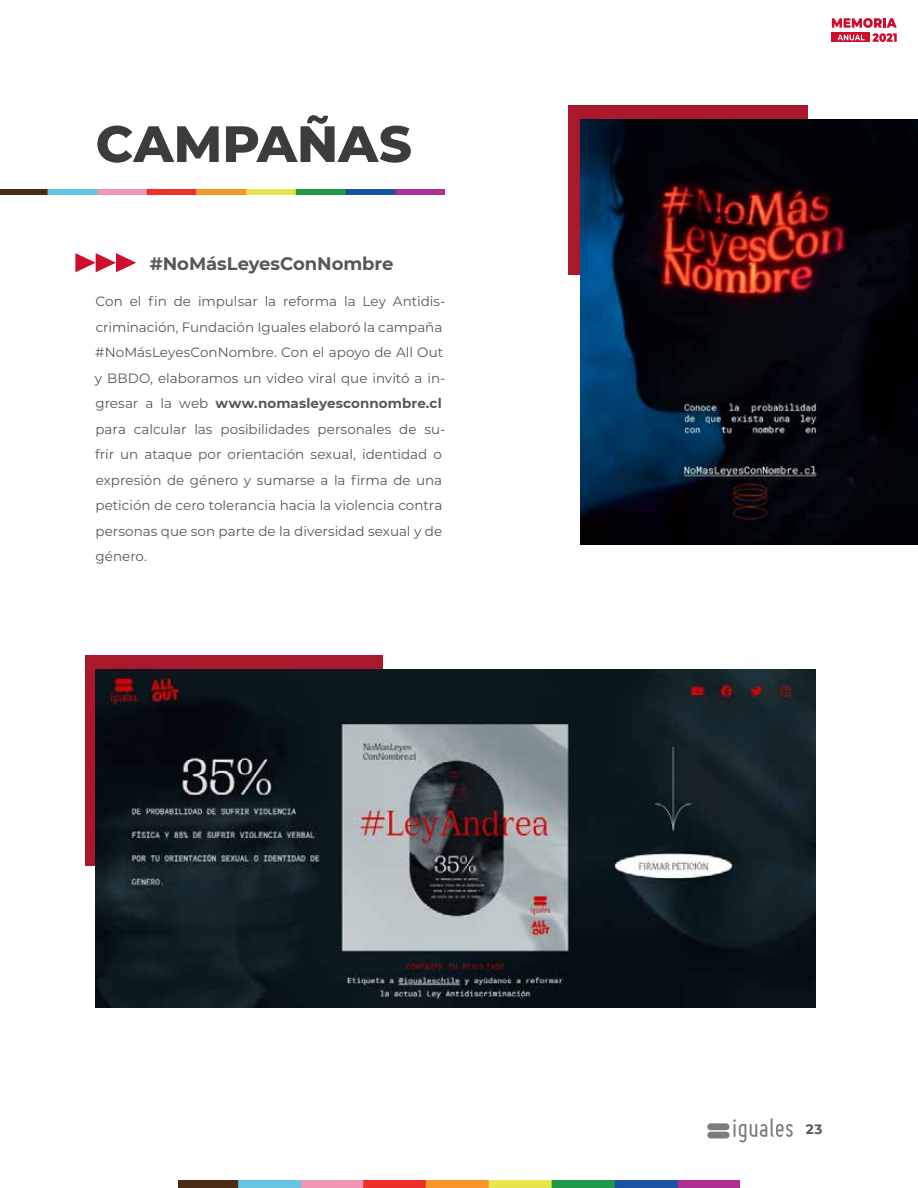
<style>
.page{position:relative;width:918px;height:1188px;background:#fff}
.page>*{position:absolute;margin:0;border:0;box-sizing:border-box;transform-origin:0 0}
.t1{font:800 51px "Montserrat";color:#3c3c3b}
.t2{font:700 18px "Montserrat";letter-spacing:-.005em;color:#575756}
.t3{font:13.5px/25.5px "Montserrat";color:#575756}
.t4{font:700 13.5px "Montserrat";color:#575756}
.s1{font-weight:700}
</style>
<div class="page">
<svg style="left:733px;top:1118px;width:60px;height:25px"></svg>
<div style="left:707px;top:1123px;width:22px;height:7px;background:#7d7c7d;border-radius:3px"></div>
<div style="left:707px;top:1132px;width:22px;height:6px;background:#7d7c7d;border-radius:3px"></div>
<img style="left:178px;top:1180px;width:562px;height:8px">
<img style="left:0;top:189px;width:54px;height:6px">
<div style="left:86px;top:655px;width:297px;height:210px;background:#aa182c"></div>
<svg style="left:75px;top:253px;width:61px;height:19px"></svg>
<img style="left:96px;top:670px;width:720px;height:338px">
<div style="left:568px;top:105px;width:240px;height:170px;background:#aa182c"></div>
<img style="left:580px;top:119px;width:338px;height:426px">
<svg style="left:832px;top:18px;width:65px;height:24px"></svg>
<img style="left:0;top:190px;width:445px;height:4px">
<h1 class="t1" style="left:96px;top:107px;width:318px">CAMPAÑAS</h1>
<h2 class="t2" style="left:150px;top:251px;width:245px">#NoMásLeyesConNombre</h2>
<p class="t3" style="left:95px;top:288px;width:352px">Con el fin de impulsar la reforma la Ley Antidis&shy;criminación, Fundación Iguales elaboró la campaña #NoMásLeyesConNombre. Con el apoyo de All Out y BBDO, elaboramos un video viral que invitó a in&shy;gresar a la web <span class="s1">www.nomasleyesconnombre.cl </span>para calcular las posibilidades personales de su&shy;frir un ataque por orientación sexual, identidad o expresión de género y sumarse a la firma de una petición de cero tolerancia hacia la violencia contra personas que son parte de la diversidad sexual y de género.</p>
<p class="t4" style="left:806px;top:1120px;width:18px">23</p>
</div>
